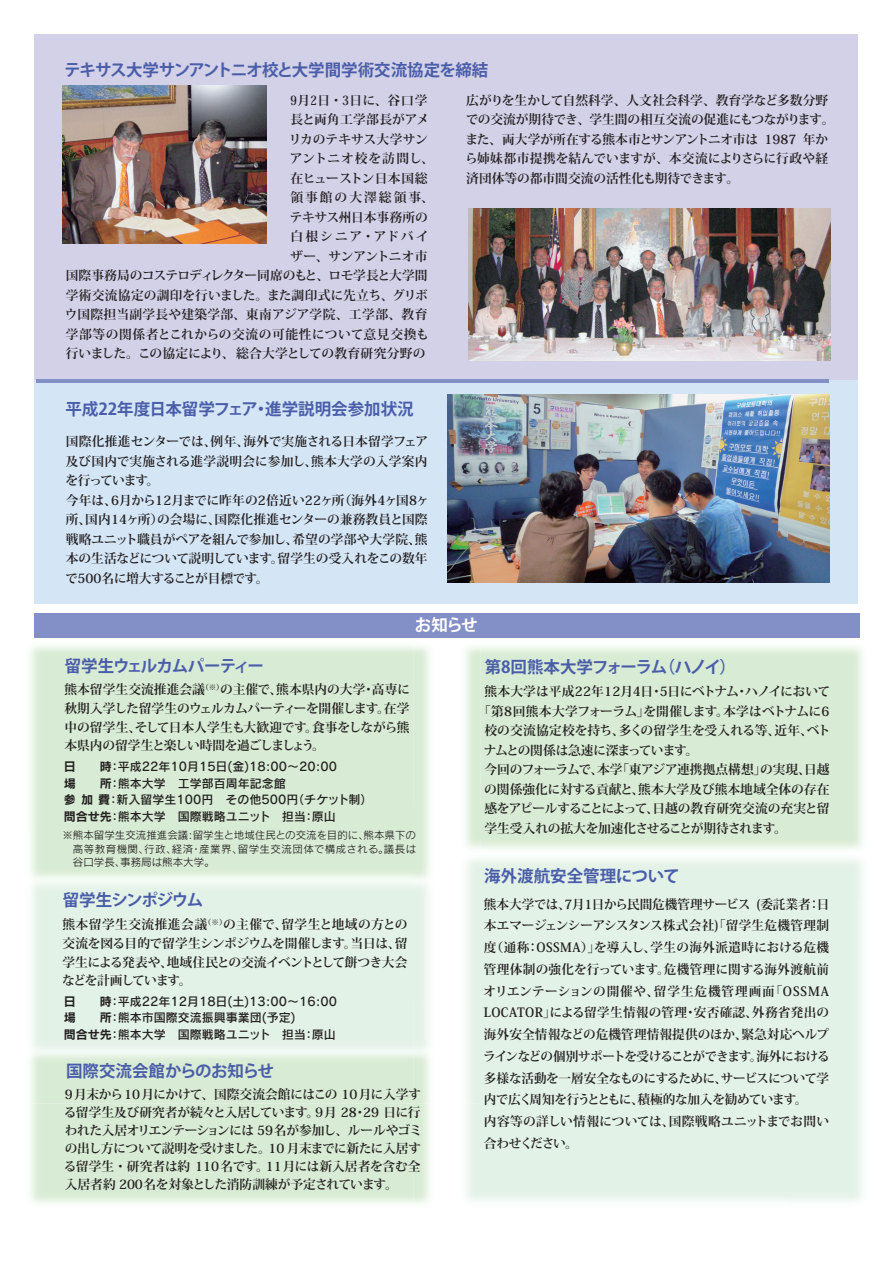
<style>
.page{position:relative;width:893px;height:1263px;background:#fff}
.page>*{position:absolute;margin:0;border:0;box-sizing:border-box;transform-origin:0 0}
.t1{font:16.5px "Koz Go Pro Bold 90 pv RKSJ H";color:#4a5da9}
.t2{font:16.5px "Koz Go Pro Bold 90 pv RKSJ H";letter-spacing:-.04em;color:#4a5da9}
.t3{font:16.5px "Koz Go Pro Bold 90 pv RKSJ H";letter-spacing:-.07em;color:#4a5da9}
.t4{font:16.5px "Koz Go Pro Bold 90 pv RKSJ H";letter-spacing:-.06em;color:#4a5da9}
.t5{font:16.5px "Koz Go Pro Bold 90 pv RKSJ H";letter-spacing:-.065em;color:#4a5da9}
.t6{font:16.5px "Koz Go Pro Bold 90 pv RKSJ H";color:#fff}
.t7{font:12.75px/19.5px "Koz Min Pro Bold 90 pv RKSJ H";letter-spacing:-.005em;color:#231f20}
.t8{font:12.75px "Koz Min Pro Bold 90 pv RKSJ H";letter-spacing:.015em;color:#231f20}
.t9{font:12.75px "Koz Min Pro Bold 90 pv RKSJ H";letter-spacing:-.03em;color:#231f20}
.t10{font:12.75px "Koz Min Pro Bold 90 pv RKSJ H";letter-spacing:.02em;color:#231f20}
.t11{font:12.75px "Koz Min Pro Bold 90 pv RKSJ H";letter-spacing:-.055em;color:#231f20}
.t12{font:12.75px "Koz Min Pro Bold 90 pv RKSJ H";letter-spacing:.04em;color:#231f20}
.t13{font:12.75px "Koz Min Pro Bold 90 pv RKSJ H";letter-spacing:-.065em;color:#231f20}
.t14{font:12.75px "Koz Min Pro Bold 90 pv RKSJ H";letter-spacing:.07em;color:#231f20}
.t15{font:12.75px "Koz Min Pro Bold 90 pv RKSJ H";letter-spacing:.16em;color:#231f20}
.t16{font:12.75px "Koz Min Pro Bold 90 pv RKSJ H";letter-spacing:.145em;color:#231f20}
.t17{font:12px/16.5px "Rodin Pro DB 90 pv RKSJ H";color:#231f20}
.t18{font:10.5px/13.5px "Rodin Pro M 90 pv RKSJ H";letter-spacing:.025em;color:#231f20;text-align:justify}
.s1{font-family:"Rodin Pro B 90 pv RKSJ H"}
</style>
<div class="page">
<div style="left:35px;top:614px;width:379px;height:23px;background:#838fc7"></div>
<div style="left:274px;top:1124px;width:140px;height:12px;background:#d8ebd4"></div>
<div style="left:287px;top:1142px;width:127px;height:12px;background:#d8ebd4"></div>
<div style="left:284px;top:1160px;width:130px;height:12px;background:#d8ebd4"></div>
<div style="left:34px;top:340px;width:824px;height:264px;background:#d4e5f5"></div>
<div style="left:34px;top:34px;width:824px;height:345px;background:#d3d1e8"></div>
<hr style="left:37px;top:379px;width:792px;height:3px;background:#838fc7">
<svg style="left:414px;top:1088px;width:6px;height:12px"></svg>
<svg style="left:414px;top:1106px;width:6px;height:12px"></svg>
<svg style="left:414px;top:1124px;width:5px;height:12px"></svg>
<svg style="left:414px;top:1142px;width:6px;height:12px"></svg>
<svg style="left:414px;top:1160px;width:6px;height:12px"></svg>
<img style="left:447px;top:394px;width:383px;height:189px">
<img style="left:63px;top:85px;width:203px;height:159px">
<img style="left:469px;top:208px;width:361px;height:153px">
<p class="t2" style="left:64px;top:64px;width:426px">テキサス大学サンアントニオ校と大学間学術交流協定を締結</p>
<p class="t7" style="left:290px;top:92px;width:139px">9月2日・3日に、谷口学</p>
<p class="t10" style="left:290px;top:115px;width:140px">長と両角工学部長がアメ</p>
<p class="t7" style="left:289px;top:131px;width:141px">リカのテキサス大学サン</p>
<p class="t14" style="left:290px;top:154px;width:146px">アントニオ校を訪問し、</p>
<p class="t7" style="left:290px;top:170px;width:139px">在ヒューストン日本国総</p>
<p class="t15" style="left:290px;top:193px;width:145px">領事館の大澤総領事、</p>
<p class="t7" style="left:290px;top:209px;width:139px">テキサス州日本事務所の</p>
<p class="t16" style="left:290px;top:232px;width:140px">白根シニア・アドバイ</p>
<p class="t7" style="left:290px;top:248px;width:139px">ザー、サンアントニオ市</p>
<p class="t11" style="left:66px;top:271px;width:363px">国際事務局のコステロディレクター同席のもと、ロモ学長と大学間</p>
<p class="t8" style="left:66px;top:290px;width:364px">学術交流協定の調印を行いました。また調印式に先立ち、グリボ</p>
<p class="t10" style="left:65px;top:310px;width:364px">ウ国際担当副学長や建築学部、東南アジア学院、工学部、教育</p>
<p class="t12" style="left:66px;top:329px;width:365px">学部等の関係者とこれからの交流の可能性について意見交換も</p>
<p class="t8" style="left:66px;top:349px;width:361px">行いました。この協定により、総合大学としての教育研究分野の</p>
<p class="t1" style="left:65px;top:402px;width:350px">平成22年度日本留学フェア・進学説明会参加状況</p>
<p class="t7" style="left:65px;top:433px;width:365px">国際化推進センターでは、例年、海外で実施される日本留学フェア及び国内で実施される進学説明会に参加し、熊本大学の入学案内を行っています。<br>今年は、6月から12月までに昨年の2倍近い22ヶ所（海外4ヶ国8ヶ所、国内14ヶ所）の会場に、国際化推進センターの兼務教員と国際戦略ユニット職員がペアを組んで参加し、希望の学部や大学院、熊本の生活などについて説明しています。留学生の受入れをこの数年で500名に増大することが目標です。</p>
<p class="t7" style="left:465px;top:92px;width:371px">広がりを生かして自然科学、人文社会科学、教育学など多数分野での交流が期待でき、学生間の相互交流の促進にもつながります。また、両大学が所在する熊本市とサンアントニオ市は 1987 年から姉妹都市提携を結んでいますが、本交流によりさらに行政や経済団体等の都市間交流の活性化も期待できます。</p>
<p class="t6" style="left:415px;top:619px;width:64px">お知らせ</p>
<p class="t4" style="left:65px;top:660px;width:201px">留学生ウェルカムパーティー</p>
<p class="t7" style="left:64px;top:682px;width:347px;line-height:18.8px;text-align:justify">熊本留学生交流推進会議<sup>（※）</sup>の主催で、熊本県内の大学・高専に秋期入学した留学生のウェルカムパーティーを開催します。在学中の留学生、そして日本人学生も大歓迎です。食事をしながら熊本県内の留学生と楽しい時間を過ごしましょう。</p>
<p class="t17" style="left:64px;top:760px;width:310px"><span class="s1">日　　時</span>：平成22年10月15日(金)18:00～20:00<br><span class="s1">場　　所</span>：熊本大学　工学部百周年記念館<br><span class="s1">参 加 費</span>：新入留学生100円　その他500円（チケット制）<span class="s1">問合せ先</span>：熊本大学　国際戦略ユニット　担当：原山</p>
<p class="t18" style="left:62px;top:830px;width:355px">※熊本留学生交流推進会議:留学生と地域住民との交流を目的に、熊本県下の　高等教育機関、行政、経済･産業界、留学生交流団体で構成される。議長は　谷口学長、事務局は熊本大学。</p>
<p class="t5" style="left:63px;top:894px;width:142px">留学生シンポジウム</p>
<p class="t7" style="left:62px;top:917px;width:347px;line-height:18.8px;text-align:justify">熊本留学生交流推進会議<sup>（※）</sup>の主催で、留学生と地域の方との交流を図る目的で留学生シンポジウムを開催します。当日は、留学生による発表や、地域住民との交流イベントとして餅つき大会などを計画しています。</p>
<p class="t17" style="left:64px;top:995px;width:275px"><span class="s1">日　　時</span>：平成22年12月18日(土)13:00～16:00<span class="s1">場　　所</span>：熊本市国際交流振興事業団(予定)<br><span class="s1">問合せ先</span>：熊本大学　国際戦略ユニット　担当：原山</p>
<p class="t1" style="left:66px;top:1064px;width:209px">国際交流会館からのお知らせ</p>
<p class="t7" style="left:64px;top:1087px;width:359px;line-height:18px;text-align:justify">9月末から10月にかけて、国際交流会館にはこの 10月に入学する留学生及び研究者が続々と入居しています。９月 28･29 日に行われた入居オリエンテーションには 59名が参加し、ルールやゴミの出し方について説明を受けました。10 月末までに新たに入居する留学生・研究者は約 110名です。11月には新入居者を含む全入居者約 200名を対象とした消防訓練が予定されています。</p>
<p class="t3" style="left:485px;top:661px;width:253px">第8回熊本大学フォーラム（ハノイ）</p>
<p class="t7" style="left:484px;top:684px;width:347px">熊本大学は平成22年12月4日・5日にベトナム・ハノイにおいて</p>
<p class="t7" style="left:478px;top:703px;width:353px">「第8回熊本大学フォーラム」を開催します。本学はベトナムに6</p>
<p class="t7" style="left:484px;top:723px;width:348px">校の交流協定校を持ち、多くの留学生を受入れる等、近年、ベト</p>
<p class="t13" style="left:484px;top:745px;width:216px">ナムとの関係は急速に深まっています。</p>
<p class="t9" style="left:484px;top:765px;width:347px">今回のフォーラムで、本学「東アジア連携拠点構想」の実現、日越</p>
<p class="t7" style="left:484px;top:781px;width:347px">の関係強化に対する貢献と、熊本大学及び熊本地域全体の存在</p>
<p class="t7" style="left:484px;top:801px;width:347px">感をアピールすることによって、日越の教育研究交流の充実と留</p>
<p class="t9" style="left:484px;top:823px;width:304px">学生受入れの拡大を加速化させることが期待されます。</p>
<p class="t1" style="left:484px;top:870px;width:197px">海外渡航安全管理について</p>
<p class="t7" style="left:483px;top:895px;width:348px;line-height:21.8px">熊本大学では、7月1日から民間危機管理サービス (委託業者：日本エマージェンシーアシスタンス株式会社)「留学生危機管理制度（通称：OSSMA）」を導入し、学生の海外派遣時における危機管理体制の強化を行っています。危機管理に関する海外渡航前オリエンテーションの開催や、留学生危機管理画面「OSSMA<br>LOCATOR」による留学生情報の管理・安否確認、外務省発出の海外安全情報などの危機管理情報提供のほか、緊急対応ヘルプラインなどの個別サポートを受けることができます。海外における多様な活動を一層安全なものにするために、サービスについて学内で広く周知を行うとともに、積極的な加入を勧めています。<br>内容等の詳しい情報については、国際戦略ユニットまでお問い合わせください。</p>
</div>
